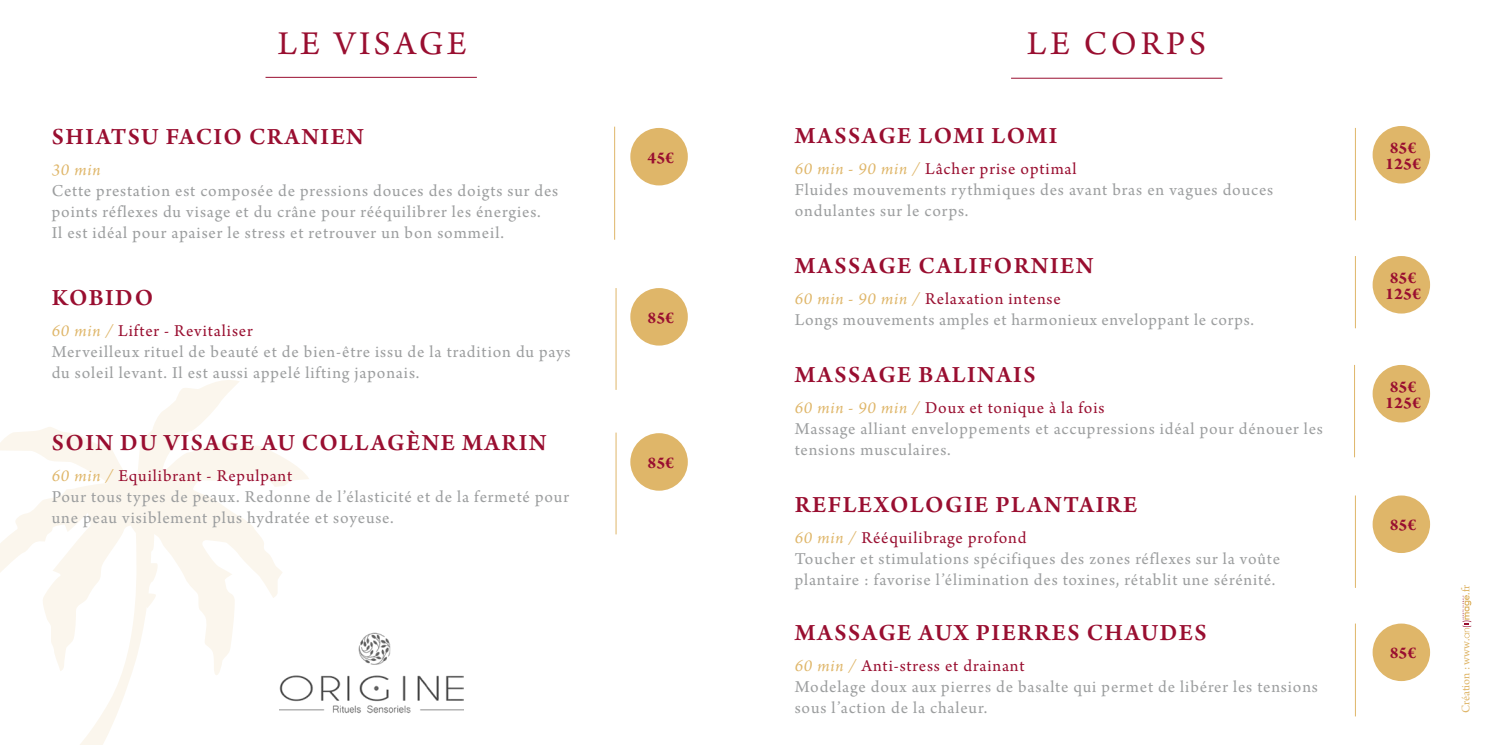
<style>
.page{position:relative;width:1489px;height:745px;background:#fff}
.page>*{position:absolute;margin:0;border:0;box-sizing:border-box;transform-origin:0 0}
.t1{font:35px "Arno Pro";letter-spacing:.1em;color:#990e30}
.t2{font:600 24.5px "Arno Pro";letter-spacing:.06em;color:#990e30}
.t3{font:17.5px/21px "Arno Pro";letter-spacing:.05em;color:#9c9e9f}
.t4{font:700 17.5px/15.8px "Arno Pro";color:#990e30}
.t5{font:italic 17.5px "Arno Pro";color:#dfb669}
.t6{font:12.25px "Arno Pro";letter-spacing:-.01em;color:#dfb669}
.s1{font-style:italic;color:#dfb669}
.s2{color:#990e30}
</style>
<div class="page">
<svg style="left:0;top:380px;width:309px;height:364px"></svg>
<hr style="left:614px;top:126px;width:1px;height:113px;background:#dfb669">
<hr style="left:1354px;top:128px;width:1px;height:92px;background:#dfb669">
<hr style="left:1354px;top:495px;width:1px;height:92px;background:#dfb669">
<hr style="left:1354px;top:256px;width:1px;height:72px;background:#dfb669">
<hr style="left:1353px;top:364px;width:1px;height:93px;background:#dfb669">
<hr style="left:1354px;top:623px;width:1px;height:93px;background:#dfb669">
<hr style="left:615px;top:288px;width:1px;height:101px;background:#dfb669">
<hr style="left:615px;top:432px;width:1px;height:102px;background:#dfb669">
<svg style="left:1462px;top:595px;width:8px;height:43px"></svg>
<div style="left:630px;top:128px;width:57px;height:57px;background:#dfb669;border-radius:50%"></div>
<div style="left:630px;top:288px;width:57px;height:57px;background:#dfb669;border-radius:50%"></div>
<div style="left:1372px;top:126px;width:57px;height:57px;background:#dfb669;border-radius:50%"></div>
<div style="left:1372px;top:256px;width:57px;height:57px;background:#dfb669;border-radius:50%"></div>
<div style="left:1372px;top:364px;width:57px;height:58px;background:#dfb669;border-radius:50%"></div>
<div style="left:1372px;top:495px;width:57px;height:57px;background:#dfb669;border-radius:50%"></div>
<div style="left:1372px;top:623px;width:57px;height:57px;background:#dfb669;border-radius:50%"></div>
<div style="left:630px;top:433px;width:57px;height:57px;background:#dfb669;border-radius:50%"></div>
<img style="left:279px;top:630px;width:184px;height:85px">
<hr style="left:265px;top:77px;width:212px;height:1px;background:#990e30">
<hr style="left:1011px;top:78px;width:211px;height:1px;background:#990e30">
<h1 class="t1" style="left:278px;top:23px;width:190px">LE VISAGE</h1>
<h1 class="t1" style="left:1027px;top:23px;width:180px">LE CORPS</h1>
<h2 class="t2" style="left:52px;top:122px;width:313px">SHIATSU FACIO CRANIEN</h2>
<p class="t5" style="left:52px;top:159px;width:50px">30 min</p>
<p class="t3" style="left:52px;top:181px;width:508px">Cette prestation est composée de pressions douces des doigts sur des points réflexes du visage et du crâne pour rééquilibrer les énergies.<br>Il est idéal pour apaiser le stress et retrouver un bon sommeil.</p>
<h2 class="t2" style="left:52px;top:283px;width:103px">KOBIDO</h2>
<p class="t3" style="left:52px;top:320px;width:520px"><span class="s1">60 min /</span> <span class="s2">Lifter - Revitaliser<br></span>Merveilleux rituel de beauté et de bien-être issu de la tradition du pays du soleil levant. Il est aussi appelé lifting japonais.</p>
<h2 class="t2" style="left:52px;top:428px;width:496px">SOIN DU VISAGE AU COLLAGÈNE MARIN</h2>
<p class="t3" style="left:52px;top:465px;width:519px"><span class="s1">60 min /</span> <span class="s2">Equilibrant - Repulpant<br></span>Pour tous types de peaux. Redonne de l’élasticité et de la fermeté pour une peau visiblement plus hydratée et soyeuse.</p>
<p class="t4" style="left:647px;top:150px;width:28px">45€</p>
<p class="t4" style="left:647px;top:310px;width:28px">85€</p>
<p class="t4" style="left:647px;top:455px;width:28px">85€</p>
<h2 class="t2" style="left:794px;top:121px;width:264px">MASSAGE LOMI LOMI</h2>
<p class="t3" style="left:794px;top:159px;width:480px"><span class="s1">60 min - 90 min /</span> <span class="s2">Lâcher prise optimal<br></span>Fluides mouvements rythmiques des avant bras en vagues douces ondulantes sur le corps.</p>
<h2 class="t2" style="left:794px;top:251px;width:300px">MASSAGE CALIFORNIEN</h2>
<p class="t3" style="left:794px;top:288px;width:460px"><span class="s1">60 min - 90 min /</span> <span class="s2">Relaxation intense<br></span>Longs mouvements amples et harmonieux enveloppant le corps.</p>
<h2 class="t2" style="left:794px;top:360px;width:242px">MASSAGE BALINAIS</h2>
<p class="t3" style="left:794px;top:397px;width:529px"><span class="s1">60 min - 90 min /</span> <span class="s2">Doux et tonique à la fois<br></span>Massage alliant enveloppements et accupressions idéal pour dénouer les tensions musculaires.</p>
<h2 class="t2" style="left:794px;top:490px;width:344px">REFLEXOLOGIE PLANTAIRE</h2>
<p class="t3" style="left:794px;top:528px;width:487px"><span class="s1">60 min /</span> <span class="s2">Rééquilibrage profond<br></span>Toucher et stimulations spécifiques des zones réflexes sur la voûte plantaire : favorise l’élimination des toxines, rétablit une sérénité.</p>
<h2 class="t2" style="left:794px;top:618px;width:413px">MASSAGE AUX PIERRES CHAUDES</h2>
<p class="t3" style="left:794px;top:656px;width:524px"><span class="s1">60 min /</span> <span class="s2">Anti-stress et drainant<br></span>Modelage doux aux pierres de basalte qui permet de libérer les tensions sous l’action de la chaleur.</p>
<p class="t4" style="left:1385px;top:140px;width:37px">85€<br>125€</p>
<p class="t4" style="left:1385px;top:270px;width:37px">85€<br>125€</p>
<p class="t4" style="left:1385px;top:379px;width:37px">85€<br>125€</p>
<p class="t4" style="left:1389px;top:517px;width:28px">85€</p>
<p class="t4" style="left:1389px;top:645px;width:28px">85€</p>
<p class="t6" style="left:1458px;top:594px;width:11px;rotate:-90deg">.fr</p>
<p class="t6" style="left:1458px;top:712px;width:75px;rotate:-90deg">Création : www.</p>
</div>
